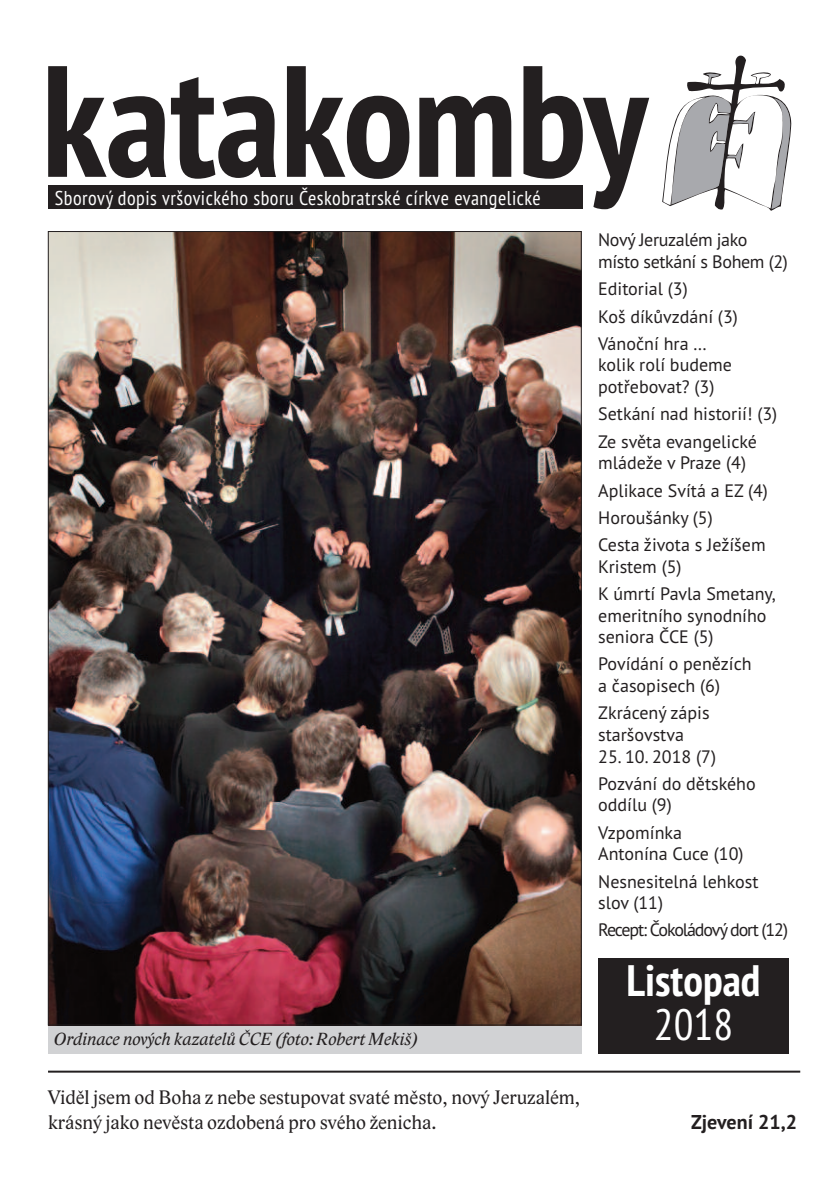
<style>
.page{position:relative;width:840px;height:1191px;background:#fff}
.page>*{position:absolute;margin:0;border:0;box-sizing:border-box;transform-origin:0 0}
.t1{font:700 condensed 158px "PT Sans";letter-spacing:-.005em;color:#231f20}
.t2{font:700 condensed 44px "PT Sans";color:#fff}
.t3{font:condensed 44px "PT Sans";color:#fff}
.t4{font:20px/25.6px "Lido STF";color:#231f20}
.t5{font:condensed 20px "PT Sans";letter-spacing:.025em;color:#fff}
.t6{font:700 20px "PT Sans";color:#231f20}
.t7{font:18px/27.2px "PT Sans";color:#231f20}
.t8{font:italic 18px "Lido STF";color:#231f20}
.t9{font:18px/21.6px "PT Sans";letter-spacing:-.02em;color:#231f20}
.t10{font:18px/27.2px "PT Sans";letter-spacing:-.06em;color:#231f20}
</style>
<div class="page">
<div style="left:48px;top:185px;width:534px;height:24px;background:#231f20"></div>
<svg style="left:662px;top:56px;width:128px;height:155px"></svg>
<div style="left:48px;top:1025px;width:533px;height:28px;background:#d1d2d4"></div>
<div style="left:598px;top:958px;width:190px;height:95px;background:#231f20"></div>
<hr style="left:48px;top:1070px;width:751px;height:2px;background:#231f20">
<img style="left:50px;top:233px;width:529px;height:790px">
<h1 class="t1" style="left:41px;top:17px;width:607px">katakomby</h1>
<p class="t5" style="left:55px;top:185px;width:487px">Sborový dopis vršovického sboru Českobratrské církve evangelické</p>
<p class="t8" style="left:54px;top:1028px;width:365px">Ordinace nových kazatelů ČCE (foto: Robert Mekiš)</p>
<p class="t4" style="left:48px;top:1084px;width:533px">Viděl jsem od Boha z nebe sestupovat svaté město, nový Jeruzalém, krásný jako nevěsta ozdobená pro svého ženicha.</p>
<p class="t9" style="left:598px;top:229px;width:191px">Nový Jeruzalém jako místo setkání s Bohem (2)</p>
<p class="t7" style="left:598px;top:275px;width:141px">Editorial (3)<br>Koš díkůvzdání (3)<br>Vánoční hra …</p>
<p class="t7" style="left:598px;top:354px;width:135px;line-height:21.6px">kolik rolí budeme potřebovat? (3)</p>
<p class="t7" style="left:598px;top:400px;width:180px">Setkání nad historií! (3)<br>Ze světa evangelické</p>
<p class="t7" style="left:598px;top:449px;width:171px">mládeže v Praze (4)<br>Aplikace Svítá a EZ (4)<br>Horoušánky (5)<br>Cesta života s Ježíšem</p>
<p class="t7" style="left:598px;top:552px;width:179px">Kristem (5)<br>K úmrtí Pavla Smetany,</p>
<p class="t7" style="left:598px;top:604px;width:170px;line-height:21.6px">emeritního synodního seniora ČCE (5)</p>
<p class="t7" style="left:598px;top:653px;width:155px;line-height:21.6px">Povídání o penězích a časopisech (6)</p>
<p class="t7" style="left:598px;top:702px;width:113px;line-height:21.6px">Zkrácený zápis staršovstva</p>
<p class="t7" style="left:598px;top:742px;width:159px">25. 10. 2018 (7)<br>Pozvání do dětského</p>
<p class="t7" style="left:598px;top:791px;width:85px">oddílu (9)<br>Vzpomínka</p>
<p class="t7" style="left:598px;top:840px;width:162px">Antonína Cuce (10)<br>Nesnesitelná lehkost</p>
<p class="t10" style="left:598px;top:889px;width:191px">slov (11)<br>Recept: Čokoládový dort (12)</p>
<h2 class="t2" style="left:626px;top:951px;width:135px">Listopad</h2>
<h2 class="t3" style="left:653px;top:996px;width:81px">2018</h2>
<p class="t6" style="left:690px;top:1108px;width:107px">Zjevení 21,2</p>
</div>
